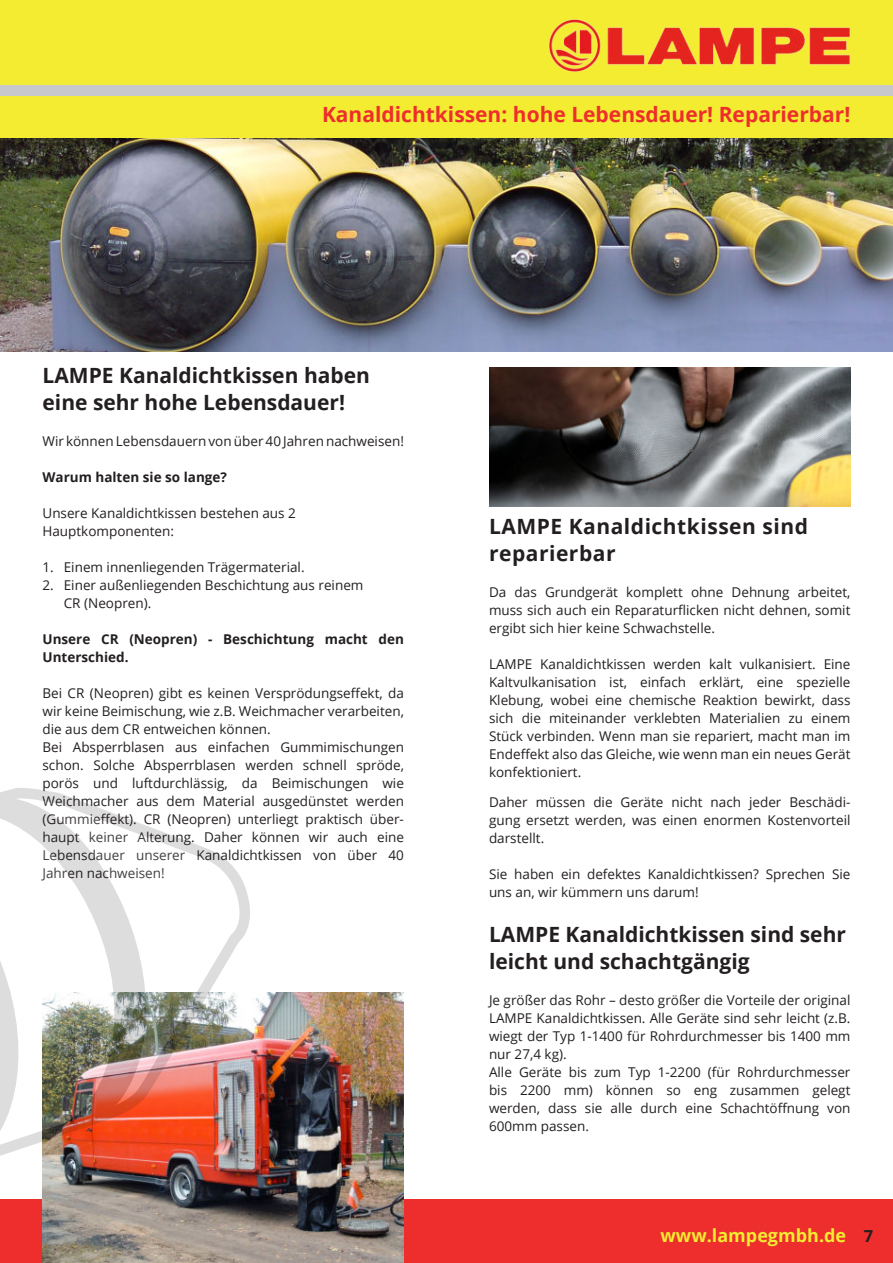
<style>
.page{position:relative;width:893px;height:1263px;background:#fff}
.page>*{position:absolute;margin:0;border:0;box-sizing:border-box;transform-origin:0 0}
.t1{font:700 21px/27px "Open Sans";color:#231f20}
.t2{font:700 21px "Open Sans";color:#ee2e2c}
.t3{font:700 21px/27px "Open Sans";letter-spacing:.025em;color:#231f20}
.t4{font:700 18px "Open Sans";color:#f3ec31}
.t5{font:700 16.5px "Open Sans";color:#231f20}
.t6{font:13.5px/18px "Open Sans";color:#231f20}
.t7{font:700 13.5px/18px "Open Sans";color:#231f20}
</style>
<div class="page">
<div style="left:0;top:1199px;width:893px;height:64px;background:#ee2e2c"></div>
<div style="left:0;top:0;width:893px;height:138px;background:#f3ec31"></div>
<div style="left:0;top:85px;width:893px;height:11px;background:#c7c8ca"></div>
<img style="left:548px;top:19px;width:303px;height:53px">
<img style="left:0;top:138px;width:893px;height:213px">
<img style="left:489px;top:367px;width:361px;height:139px">
<img style="left:43px;top:992px;width:361px;height:271px">
<img style="left:41px;top:830px;width:211px;height:366px">
<svg style="left:0;top:1141px;width:41px;height:15px"></svg>
<img style="left:0;top:788px;width:158px;height:353px">
<h1 class="t2" style="left:322px;top:100px;width:530px">Kanaldichtkissen: hohe Lebensdauer! Reparierbar!</h1>
<h1 class="t1" style="left:43px;top:364px;width:329px">LAMPE Kanaldichtkissen haben eine sehr hohe Lebensdauer!</h1>
<p class="t6" style="left:43px;top:433px;width:363px">Wir können Lebensdauern von über 40 Jahren nachweisen!</p>
<p class="t7" style="left:43px;top:469px;width:186px">Warum halten sie so lange?</p>
<p class="t6" style="left:43px;top:505px;width:255px">Unsere Kanaldichtkissen bestehen aus 2<br>Hauptkomponenten:</p>
<p class="t6" style="left:43px;top:559px;width:264px">1. Einem innenliegenden Trägermaterial.</p>
<p class="t6" style="left:64px;top:577px;width:301px;text-indent:-21px">2. Einer außenliegenden Beschichtung aus reinem<br>CR (Neopren).</p>
<p class="t7" style="left:43px;top:630px;width:363px">Unsere CR (Neopren) - Beschichtung macht den<br>Unterschied.</p>
<p class="t6" style="left:43px;top:684px;width:363px">Bei CR (Neopren) gibt es keinen Versprödungsefekt, da wir keine Beimischung, wie z.B. Weichmacher verarbeiten, die aus dem CR entweichen können.<br>Bei Absperrblasen aus einfachen Gummimischungen schon. Solche Absperrblasen werden schnell spröde, porös und luftdurchlässig, da Beimischungen wie Weichmacher aus dem Material ausgedünstet werden (Gummiefekt). CR (Neopren) unterliegt praktisch über&shy;haupt keiner Alterung. Daher können wir auch eine Lebensdauer unserer Kanaldichtkissen von über 40<br>Jahren nachweisen!</p>
<h1 class="t3" style="left:489px;top:515px;width:321px">LAMPE Kanaldichtkissen sind reparierbar</h1>
<p class="t6" style="left:489px;top:584px;width:363px;text-align:justify">Da das Grundgerät komplett ohne Dehnung arbeitet, muss sich auch ein Reparaturlicken nicht dehnen, somit ergibt sich hier keine Schwachstelle.</p>
<p class="t6" style="left:489px;top:656px;width:363px;text-align:justify">LAMPE Kanaldichtkissen werden kalt vulkanisiert. Eine Kaltvulkanisation ist, einfach erklärt, eine spezielle Klebung, wobei eine chemische Reaktion bewirkt, dass sich die miteinander verklebten Materialien zu einem Stück verbinden. Wenn man sie repariert, macht man im Endefekt also das Gleiche, wie wenn man ein neues Gerät konfektioniert.</p>
<p class="t6" style="left:489px;top:794px;width:363px;text-align:justify">Daher müssen die Geräte nicht nach jeder Beschädi&shy;gung ersetzt werden, was einen enormen Kostenvorteil darstellt.</p>
<p class="t6" style="left:489px;top:866px;width:363px">Sie haben ein defektes Kanaldichtkissen? Sprechen Sie uns an, wir kümmern uns darum!</p>
<h1 class="t1" style="left:489px;top:923px;width:359px">LAMPE Kanaldichtkissen sind sehr leicht und schachtgängig</h1>
<p class="t6" style="left:489px;top:992px;width:363px">Je größer das Rohr – desto größer die Vorteile der original LAMPE Kanaldichtkissen. Alle Geräte sind sehr leicht (z.B. wiegt der Typ 1-1400 für Rohrdurchmesser bis 1400 mm nur 27,4 kg).<br>Alle Geräte bis zum Typ 1-2200 (für Rohrdurchmesser bis 2200 mm) können so eng zusammen gelegt werden, dass sie alle durch eine Schachtöfnung von 600mm passen.</p>
<h2 class="t4" style="left:660px;top:1228px;width:187px">www.lampegmbh.de</h2>
<p class="t5" style="left:864px;top:1230px;width:11px">7</p>
</div>
